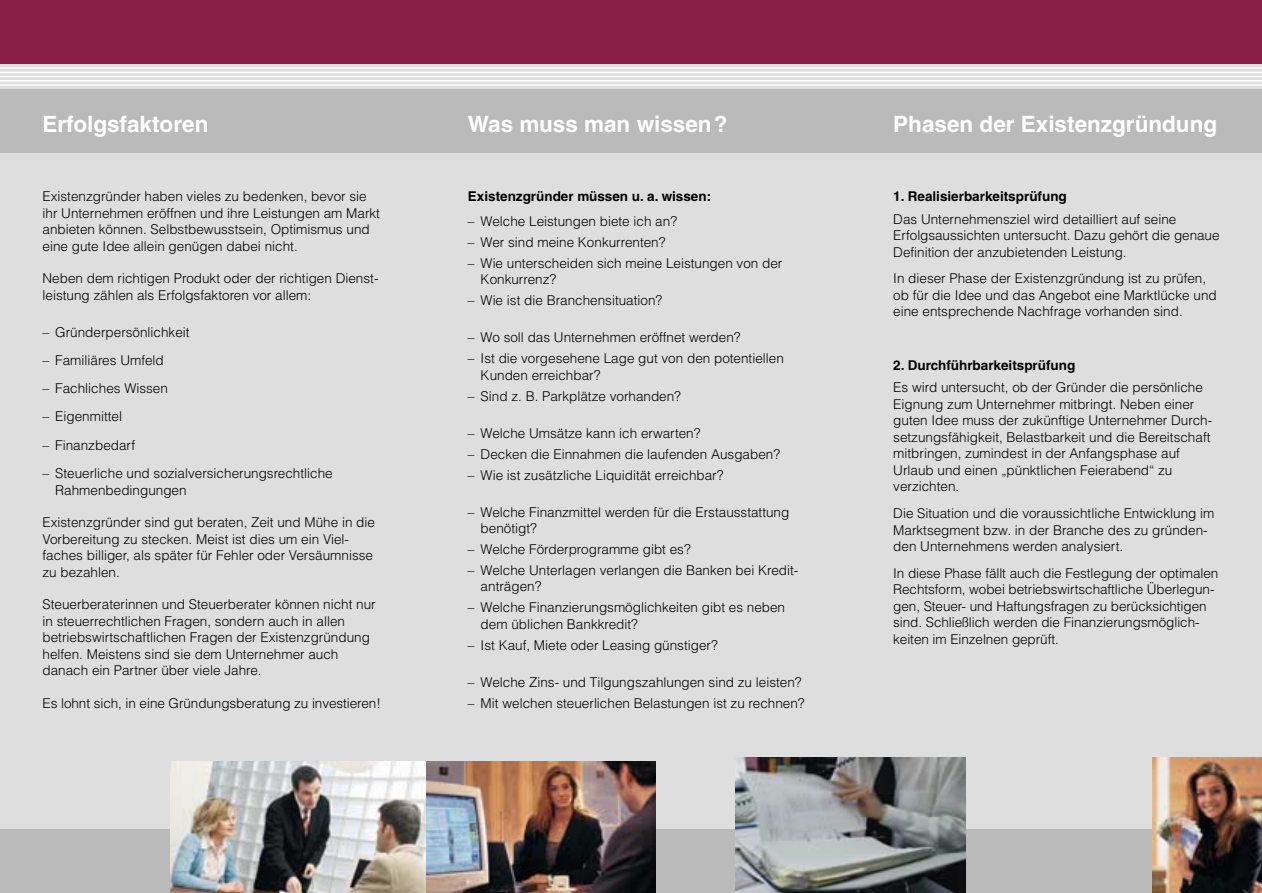
<style>
.page{position:relative;width:1262px;height:893px;background:#fff}
.page>*{position:absolute;margin:0;border:0;box-sizing:border-box;transform-origin:0 0}
.t1{font:700 22.5px "Helvetica";color:#fff}
.t2{font:300 13.5px/16.5px "Helvetica";color:#000}
.t3{font:700 13.5px "Helvetica";color:#000}
</style>
<div class="page">
<div style="left:0;top:64px;width:1261px;height:765px;background:#dedede"></div>
<div style="left:0;top:0;width:1261px;height:64px;background:#891d43"></div>
<div style="left:0;top:829px;width:1261px;height:63px;background:#bababa"></div>
<div style="left:0;top:89px;width:1261px;height:64px;background:#bababa"></div>
<img style="left:736px;top:757px;width:229px;height:135px">
<img style="left:425px;top:761px;width:230px;height:131px">
<img style="left:1152px;top:757px;width:109px;height:135px">
<img style="left:170px;top:761px;width:255px;height:131px">
<hr style="left:0;top:67px;width:1261px;height:2px;background:#fff">
<hr style="left:0;top:72px;width:1261px;height:1px;background:#fff">
<hr style="left:0;top:76px;width:1261px;height:1px;background:#fff">
<hr style="left:0;top:80px;width:1261px;height:2px;background:#fff">
<hr style="left:0;top:84px;width:1261px;height:2px;background:#fff">
<h1 class="t1" style="left:43px;top:116px;width:167px">Erfolgsfaktoren</h1>
<h1 class="t1" style="left:468px;top:116px;width:261px">Was muss man wissen?</h1>
<h1 class="t1" style="left:893px;top:116px;width:325px">Phasen der Existenzgründung</h1>
<p class="t2" style="left:43px;top:189px;width:339px">Existenzgründer haben vieles zu bedenken, bevor sie ihr Unternehmen eröffnen und ihre Leistungen am Markt anbieten können. Selbstbewusstsein, Optimismus und eine gute Idee allein genügen dabei nicht.</p>
<p class="t2" style="left:43px;top:271px;width:337px">Neben dem richtigen Produkt oder der richtigen Dienst&shy;leistung zählen als Erfolgsfaktoren vor allem:</p>
<p class="t2" style="left:43px;top:325px;width:149px">– Gründerpersönlichkeit</p>
<p class="t2" style="left:43px;top:353px;width:123px">– Familiäres Umfeld</p>
<p class="t2" style="left:43px;top:381px;width:127px">– Fachliches Wissen</p>
<p class="t2" style="left:43px;top:409px;width:81px">– Eigenmittel</p>
<p class="t2" style="left:43px;top:438px;width:94px">– Finanzbedarf</p>
<p class="t2" style="left:55px;top:466px;width:279px;text-indent:-13px">– Steuerliche und sozialversicherungsrechtliche<br>Rahmenbedingungen</p>
<p class="t2" style="left:43px;top:515px;width:334px">Existenzgründer sind gut beraten, Zeit und Mühe in die Vorbereitung zu stecken. Meist ist dies um ein Viel&shy;faches billiger, als später für Fehler oder Versäumnisse zu bezahlen.</p>
<p class="t2" style="left:43px;top:597px;width:335px">Steuerberaterinnen und Steuerberater können nicht nur in steuerrechtlichen Fragen, sondern auch in allen betriebswirtschaftlichen Fragen der Existenzgründung helfen. Meistens sind sie dem Unternehmer auch danach ein Partner über viele Jahre.</p>
<p class="t2" style="left:43px;top:696px;width:340px">Es lohnt sich, in eine Gründungsberatung zu investieren!</p>
<p class="t3" style="left:468px;top:191px;width:245px">Existenzgründer müssen u. a. wissen:</p>
<p class="t2" style="left:468px;top:214px;width:211px">– Welche Leistungen biete ich an?</p>
<p class="t2" style="left:468px;top:235px;width:199px">– Wer sind meine Konkurrenten?</p>
<p class="t2" style="left:480px;top:256px;width:303px;text-indent:-13px">– Wie unterscheiden sich meine Leistungen von der<br>Konkurrenz?</p>
<p class="t2" style="left:468px;top:293px;width:196px">– Wie ist die Branchensituation?</p>
<p class="t2" style="left:468px;top:331px;width:274px">– Wo soll das Unternehmen eröffnet werden?</p>
<p class="t2" style="left:480px;top:351px;width:305px;text-indent:-13px">– Ist die vorgesehene Lage gut von den potentiellen<br>Kunden erreichbar?</p>
<p class="t2" style="left:468px;top:389px;width:215px">– Sind z. B. Parkplätze vorhanden?</p>
<p class="t2" style="left:468px;top:426px;width:234px">– Welche Umsätze kann ich erwarten?</p>
<p class="t2" style="left:468px;top:447px;width:314px">– Decken die Einnahmen die laufenden Ausgaben?</p>
<p class="t2" style="left:468px;top:468px;width:257px">– Wie ist zusätzliche Liquidität erreichbar?</p>
<p class="t2" style="left:480px;top:505px;width:310px;text-indent:-13px">– Welche Finanzmittel werden für die Erstausstattung benötigt?</p>
<p class="t2" style="left:468px;top:542px;width:224px">– Welche Förderprogramme gibt es?</p>
<p class="t2" style="left:480px;top:563px;width:319px;text-indent:-13px">– Welche Unterlagen verlangen die Banken bei Kredit&shy;anträgen?</p>
<p class="t2" style="left:480px;top:600px;width:306px;text-indent:-13px">– Welche Finanzierungsmöglichkeiten gibt es neben dem üblichen Bankkredit?</p>
<p class="t2" style="left:468px;top:637px;width:251px">– Ist Kauf, Miete oder Leasing günstiger?</p>
<p class="t2" style="left:468px;top:675px;width:335px">– Welche Zins- und Tilgungszahlungen sind zu leisten?</p>
<p class="t2" style="left:468px;top:696px;width:338px">– Mit welchen steuerlichen Belastungen ist zu rechnen?</p>
<p class="t3" style="left:893px;top:191px;width:175px">1. Realisierbarkeitsprüfung</p>
<p class="t2" style="left:893px;top:212px;width:328px">Das Unternehmensziel wird detailliert auf seine<br>Erfolgsaussichten untersucht. Dazu gehört die genaue<br>Definition der anzubietenden Leistung.</p>
<p class="t2" style="left:893px;top:271px;width:325px">In dieser Phase der Existenzgründung ist zu prüfen, ob für die Idee und das Angebot eine Marktlücke und eine entsprechende Nachfrage vorhanden sind.</p>
<p class="t3" style="left:893px;top:360px;width:184px">2. Durchführbarkeitsprüfung</p>
<p class="t2" style="left:893px;top:380px;width:320px">Es wird untersucht, ob der Gründer die persönliche Eignung zum Unternehmer mitbringt. Neben einer guten Idee muss der zukünftige Unternehmer Durch&shy;setzungsfähigkeit, Belastbarkeit und die Bereitschaft mitbringen, zumindest in der Anfangsphase auf Urlaub und einen „pünktlichen Feierabend“ zu verzichten.</p>
<p class="t2" style="left:893px;top:506px;width:323px">Die Situation und die voraussichtliche Entwicklung im<br>Marktsegment bzw. in der Branche des zu gründen&shy;den Unternehmens werden analysiert.</p>
<p class="t2" style="left:893px;top:566px;width:327px">In diese Phase fällt auch die Festlegung der optimalen Rechtsform, wobei betriebswirtschaftliche Überlegun&shy;gen, Steuer- und Haftungsfragen zu berücksichtigen sind. Schließlich werden die Finanzierungsmöglich&shy;keiten im Einzelnen geprüft.</p>
</div>
